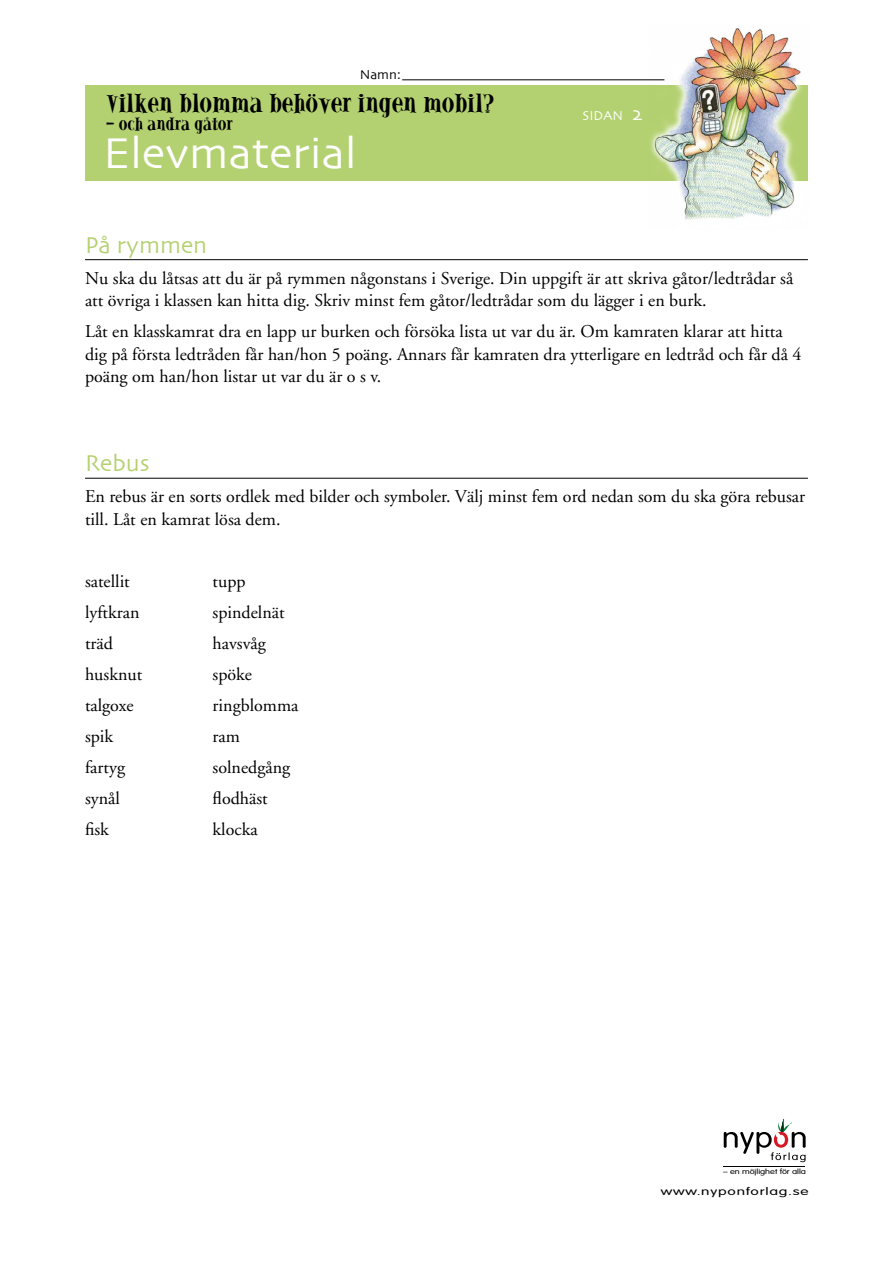
<style>
.page{position:relative;width:893px;height:1263px;background:#fff}
.page>*{position:absolute;margin:0;border:0;box-sizing:border-box;transform-origin:0 0}
.t1{font:45px "Skia";color:#fff}
.t2{font:24px "Alleycat ICG Bold";letter-spacing:-.01em;color:#000}
.t3{font:24px "Skia";color:#b4d171}
.t4{font:18px/22.5px "Adobe Garamond";color:#000}
.t5{font:16.5px "Alleycat ICG Bold";letter-spacing:-.01em;color:#000}
.t6{font:13.5px "Skia";color:#fff}
.t7{font:13.5px "Skia";color:#000}
.t8{font:300 10.5px "VAG Rounded";letter-spacing:.05em;color:#000;scale:1.48 1}
.t9{font:300 7.2px "VAG Rounded";letter-spacing:-.005em;color:#000;scale:1.28 1}
.s1{font-size:19.5px}
</style>
<div class="page">
<div style="left:85px;top:85px;width:723px;height:95px;background:#b4d171"></div>
<img style="left:647px;top:28px;width:161px;height:192px">
<svg style="left:724px;top:1118px;width:82px;height:44px"></svg>
<hr style="left:724px;top:1167px;width:81px;height:1px;background:#000">
<hr style="left:402px;top:79px;width:262px;height:1px;background:#000">
<hr style="left:85px;top:259px;width:723px;height:1px;background:#000">
<hr style="left:85px;top:478px;width:723px;height:1px;background:#000">
<p class="t7" style="left:360px;top:67px;width:43px">Namn:</p>
<h2 class="t2" style="left:106px;top:89px;width:390px">Vilken blomma behöver ingen mobil?</h2>
<p class="t5" style="left:106px;top:114px;width:128px">– och andra gåtor</p>
<h1 class="t1" style="left:103px;top:126px;width:255px">Elevmaterial</h1>
<p class="t6" style="left:583px;top:107px;width:61px">SIDAN <span class="s1">2</span></p>
<h2 class="t3" style="left:85px;top:231px;width:124px">På rymmen</h2>
<p class="t4" style="left:85px;top:267px;width:710px">Nu ska du låtsas att du är på rymmen någonstans i Sverige. Din uppgift är att skriva gåtor/ledtrådar så att övriga i klassen kan hitta dig. Skriv minst fem gåtor/ledtrådar som du lägger i en burk.</p>
<p class="t4" style="left:85px;top:321px;width:718px">Låt en klasskamrat dra en lapp ur burken och försöka lista ut var du är. Om kamraten klarar att hitta dig på första ledtråden får han/hon 5 poäng. Annars får kamraten dra ytterligare en ledtråd och får då 4 poäng om han/hon listar ut var du är o s v.</p>
<h2 class="t3" style="left:85px;top:449px;width:66px">Rebus</h2>
<p class="t4" style="left:85px;top:486px;width:722px">En rebus är en sorts ordlek med bilder och symboler. Välj minst fem ord nedan som du ska göra rebusar till. Låt en kamrat lösa dem.</p>
<p class="t4" style="left:85px;top:570px;width:46px">satellit</p>
<p class="t4" style="left:213px;top:570px;width:34px">tupp</p>
<p class="t4" style="left:85px;top:601px;width:56px">lyftkran</p>
<p class="t4" style="left:213px;top:601px;width:73px">spindelnät</p>
<p class="t4" style="left:85px;top:632px;width:29px">träd</p>
<p class="t4" style="left:213px;top:632px;width:55px">havsvåg</p>
<p class="t4" style="left:85px;top:663px;width:59px">husknut</p>
<p class="t4" style="left:213px;top:663px;width:41px">spöke</p>
<p class="t4" style="left:85px;top:694px;width:50px">talgoxe</p>
<p class="t4" style="left:213px;top:694px;width:87px">ringblomma</p>
<p class="t4" style="left:85px;top:725px;width:30px">spik</p>
<p class="t4" style="left:213px;top:725px;width:29px">ram</p>
<p class="t4" style="left:85px;top:756px;width:42px">fartyg</p>
<p class="t4" style="left:213px;top:756px;width:79px">solnedgång</p>
<p class="t4" style="left:85px;top:787px;width:36px">synål</p>
<p class="t4" style="left:213px;top:787px;width:57px">flodhäst</p>
<p class="t4" style="left:85px;top:818px;width:25px">fisk</p>
<p class="t4" style="left:213px;top:818px;width:47px">klocka</p>
<p class="t9" style="left:723px;top:1167px;width:66px">– en möjlighet för alla</p>
<p class="t8" style="left:661px;top:1185px;width:101px">www.nyponforlag.se</p>
</div>
